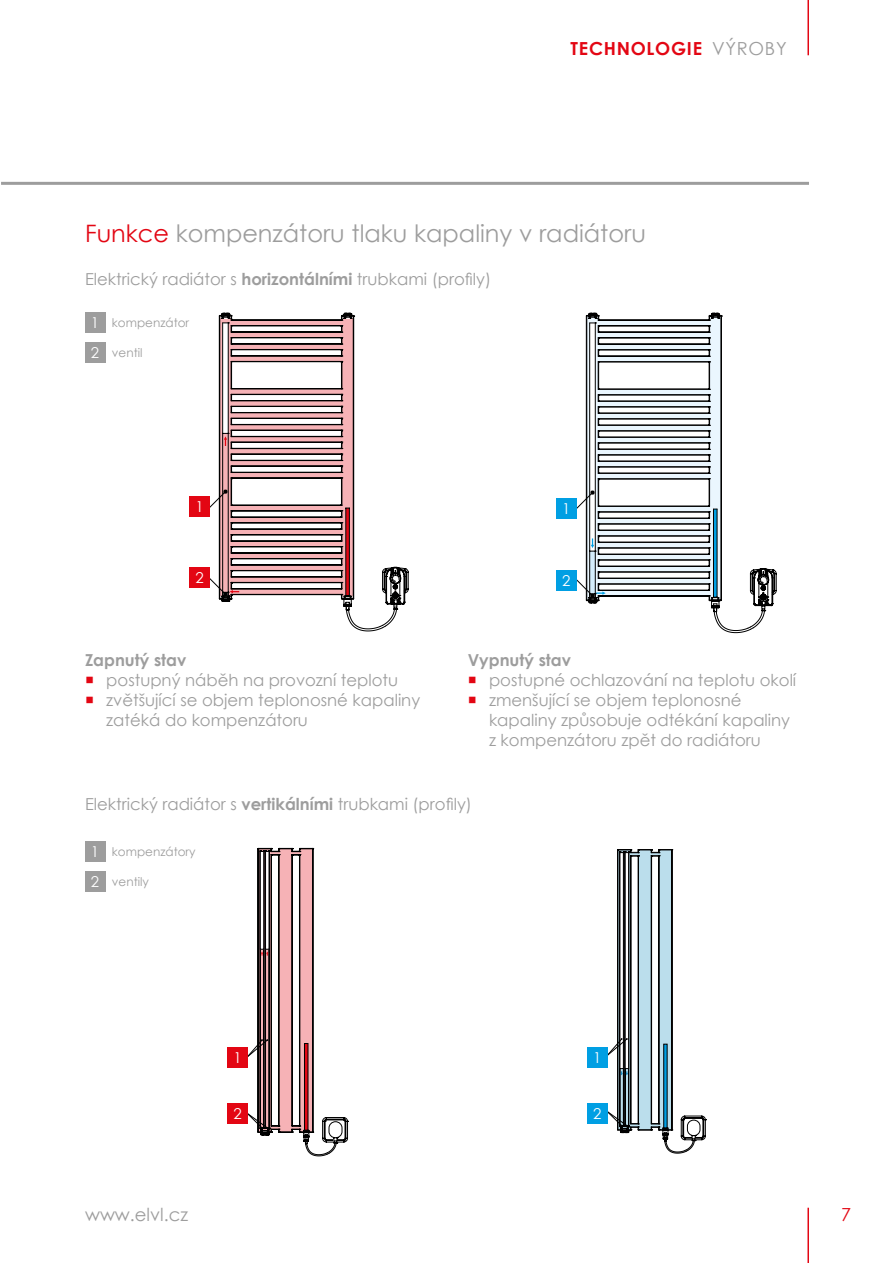
<style>
.page{position:relative;width:893px;height:1263px;background:#fff}
.page>*{position:absolute;margin:0;border:0;box-sizing:border-box;transform-origin:0 0}
.t1{font:24px "Century Gothic";color:#9d9d9d}
.t2{font:700 18px "Century Gothic";letter-spacing:.04em;color:#e30613}
.t3{font:18px "Century Gothic";color:#9d9d9d}
.t4{font:18px "Century Gothic";color:#e30613}
.t5{font:16.5px/19.8px "Century Gothic";color:#9d9d9d}
.t6{font:700 16.5px "Century Gothic";color:#9d9d9d}
.t7{font:15px/29.7px "Century Gothic";color:#fff}
.t8{font:12px "Century Gothic";color:#9d9d9d}
.s1{font-weight:400;color:#9d9d9d}
.s2{color:#e30613}
.s3{font-weight:700}
</style>
<div class="page">
<hr style="left:807px;top:1208px;width:2px;height:55px;background:#e30613">
<hr style="left:807px;top:0;width:2px;height:55px;background:#e30613">
<hr style="left:1px;top:182px;width:808px;height:3px;background:#9d9d9d">
<svg style="left:713px;top:611px;width:52px;height:22px"></svg>
<svg style="left:747px;top:626px;width:7px;height:4px"></svg>
<svg style="left:575px;top:313px;width:201px;height:294px"></svg>
<svg style="left:345px;top:568px;width:63px;height:63px"></svg>
<svg style="left:219px;top:315px;width:186px;height:295px"></svg>
<svg style="left:208px;top:313px;width:146px;height:285px"></svg>
<svg style="left:379px;top:625px;width:7px;height:3px"></svg>
<svg style="left:391px;top:574px;width:9px;height:18px"></svg>
<svg style="left:606px;top:849px;width:100px;height:305px"></svg>
<svg style="left:663px;top:1044px;width:4px;height:84px"></svg>
<svg style="left:247px;top:848px;width:101px;height:308px"></svg>
<svg style="left:304px;top:1043px;width:4px;height:87px"></svg>
<div style="left:190px;top:496px;width:20px;height:20px;background:#e30613"></div>
<div style="left:190px;top:568px;width:20px;height:20px;background:#e30613"></div>
<div style="left:556px;top:499px;width:20px;height:20px;background:#009fe3"></div>
<div style="left:556px;top:570px;width:20px;height:20px;background:#009fe3"></div>
<div style="left:227px;top:1047px;width:21px;height:20px;background:#e30613"></div>
<div style="left:227px;top:1104px;width:21px;height:20px;background:#e30613"></div>
<div style="left:587px;top:1047px;width:20px;height:20px;background:#009fe3"></div>
<div style="left:587px;top:1104px;width:20px;height:20px;background:#009fe3"></div>
<div style="left:85px;top:312px;width:20px;height:20px;background:#9d9d9d"></div>
<div style="left:85px;top:342px;width:20px;height:20px;background:#9d9d9d"></div>
<div style="left:85px;top:842px;width:20px;height:20px;background:#9d9d9d"></div>
<div style="left:85px;top:871px;width:20px;height:21px;background:#9d9d9d"></div>
<p class="t2" style="left:571px;top:35px;width:218px">TECHNOLOGIE <span class="s1">VÝROBY</span></p>
<h1 class="t1" style="left:85px;top:217px;width:562px"><span class="s2">Funkce</span> kompenzátoru tlaku kapaliny v radiátoru</h1>
<p class="t5" style="left:85px;top:269px;width:408px">Elektrický radiátor s <span class="s3">horizontálními</span> trubkami (profily)</p>
<p class="t7" style="left:91px;top:307px;width:10px">1<br>2</p>
<p class="t8" style="left:112px;top:314px;width:79px">kompenzátor</p>
<p class="t8" style="left:112px;top:344px;width:32px">ventil</p>
<p class="t7" style="left:196px;top:491px;width:10px">1</p>
<p class="t7" style="left:562px;top:494px;width:10px">1</p>
<p class="t7" style="left:196px;top:563px;width:10px">2</p>
<p class="t7" style="left:562px;top:565px;width:10px">2</p>
<p class="t6" style="left:85px;top:648px;width:103px">Zapnutý stav</p>
<p class="t5" style="left:85px;top:670px;width:315px"><span class="s2">○</span> postupný náběh na provozní teplotu</p>
<p class="t5" style="left:106px;top:690px;width:315px;text-indent:-21px"><span class="s2">○</span> zvětšující se objem teplonosné kapaliny zatéká do kompenzátoru</p>
<p class="t6" style="left:468px;top:648px;width:105px">Vypnutý stav</p>
<p class="t5" style="left:468px;top:670px;width:330px"><span class="s2">○</span> postupné ochlazování na teplotu okolí</p>
<p class="t5" style="left:489px;top:690px;width:303px;text-indent:-21px"><span class="s2">○</span> zmenšující se objem teplonosné kapaliny způsobuje odtékání kapaliny z kompenzátoru zpět do radiátoru</p>
<p class="t5" style="left:85px;top:794px;width:388px">Elektrický radiátor s <span class="s3">vertikálními</span> trubkami (profily)</p>
<p class="t7" style="left:91px;top:837px;width:10px">1<br>2</p>
<p class="t8" style="left:112px;top:844px;width:85px">kompenzátory</p>
<p class="t8" style="left:112px;top:873px;width:39px">ventily</p>
<p class="t7" style="left:233px;top:1042px;width:10px">1</p>
<p class="t7" style="left:233px;top:1099px;width:10px">2</p>
<p class="t7" style="left:593px;top:1042px;width:10px">1</p>
<p class="t7" style="left:593px;top:1099px;width:10px">2</p>
<p class="t3" style="left:85px;top:1202px;width:105px">www.elvl.cz</p>
<p class="t4" style="left:841px;top:1202px;width:11px">7</p>
</div>
